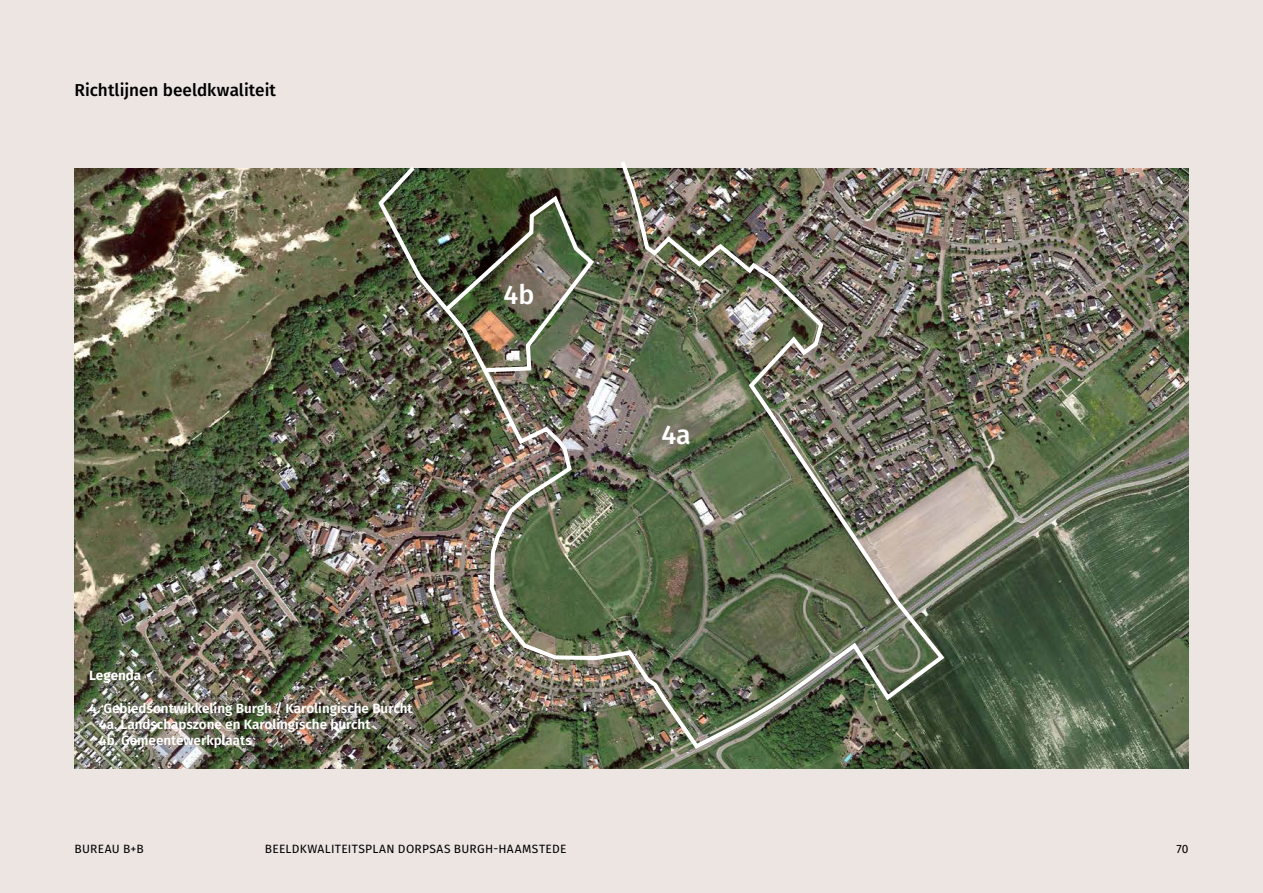
<style>
.page{position:relative;width:1263px;height:893px;background:#ece5e2}
.page>*{position:absolute;margin:0;border:0;box-sizing:border-box;transform-origin:0 0}
.t1{font:500 27px "Fira Sans";color:#fff}
.t2{font:500 17.25px "Fira Sans";color:#000}
.t3{font:600 13.5px/16.2px "Fira Sans";color:#fff}
.t4{font:700 13.5px "Fira Sans";color:#fff}
.t5{font:12px "Fira Sans";letter-spacing:.025em;color:#000}
</style>
<div class="page">
<img style="left:74px;top:168px;width:1114px;height:600px">
<img style="left:376px;top:161px;width:571px;height:590px">
<img style="left:442px;top:192px;width:155px;height:182px">
<p class="t2" style="left:74px;top:76px;width:203px">Richtlijnen beeldkwaliteit</p>
<h1 class="t1" style="left:503px;top:273px;width:32px">4b</h1>
<p class="t4" style="left:89px;top:664px;width:53px">Legenda</p>
<p class="t3" style="left:99px;top:699px;width:315px;text-indent:-10px">4. Gebiedsontwikkeling Burgh / Karolingische Burcht<br>4a. Landschapszone en Karolingische burcht<br>4b. Gemeentewerkplaats</p>
<h1 class="t1" style="left:661px;top:413px;width:31px">4a</h1>
<p class="t5" style="left:74px;top:839px;width:71px">BUREAU B+B</p>
<p class="t5" style="left:265px;top:839px;width:303px">BEELDKWALITEITSPLAN DORPSAS BURGH-HAAMSTEDE</p>
<p class="t5" style="left:1176px;top:839px;width:14px">70</p>
</div>
